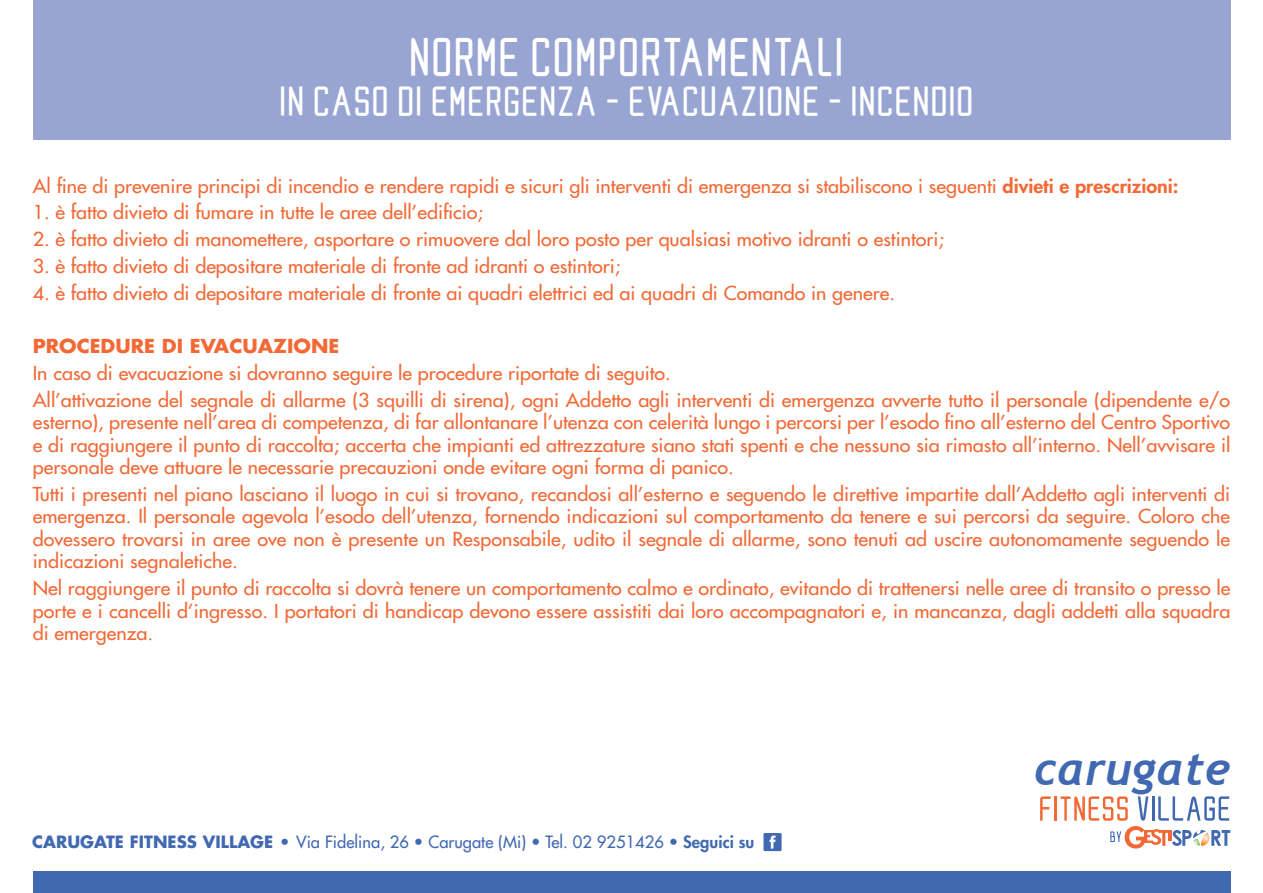
<style>
.page{position:relative;width:1263px;height:893px;background:#fff}
.page>*{position:absolute;margin:0;border:0;box-sizing:border-box;transform-origin:0 0}
.t1{font:italic 700 46.35px "Trebuchet";letter-spacing:.005em;color:#4169b2}
.t2{font:37.05px "Nike 200204";color:#fff}
.t3{font:28.5px "Nike 200204";color:#fff;scale:1.05 1}
.t4{font:500 18.75px/22.5px "Futura Std";color:#f26935;text-align:justify;scale:1.05 1}
.t5{font:700 18.75px "Futura Std";color:#f26935;scale:1.05 1}
.t6{font:500 16.5px "Futura Std";letter-spacing:.005em;color:#4169b2}
.s1{font-weight:800}
.s2{font-weight:700}
</style>
<div class="page">
<svg style="left:1040px;top:796px;width:11px;height:25px"></svg>
<hr style="left:1054px;top:796px;width:3px;height:25px;background:#f26935">
<svg style="left:1060px;top:796px;width:170px;height:52px"></svg>
<div style="left:33px;top:871px;width:1197px;height:22px;background:#4169b2"></div>
<div style="left:763px;top:833px;width:18px;height:18px;background:#4169b2"></div>
<svg style="left:769px;top:835px;width:6px;height:14px"></svg>
<div style="left:33px;top:0;width:1197px;height:139px;background:#98a4d2"></div>
<p class="t2" style="left:408px;top:30px;width:437px">NORME COMPORTAMENTALI</p>
<p class="t3" style="left:279px;top:81px;width:663px">IN CASO DI EMERGENZA - EVACUAZIONE - INCENDIO</p>
<p class="t4" style="left:33px;top:174px;width:1093px">Al fine di prevenire principi di incendio e rendere rapidi e sicuri gli interventi di emergenza si stabiliscono i seguenti <span class="s1">divieti e prescrizioni:</span></p>
<p class="t4" style="left:33px;top:201px;width:431px">1. è fatto divieto di fumare in tutte le aree dell’edificio;</p>
<p class="t4" style="left:33px;top:228px;width:869px">2. è fatto divieto di manomettere, asportare o rimuovere dal loro posto per qualsiasi motivo idranti o estintori;</p>
<p class="t4" style="left:33px;top:255px;width:561px">3. è fatto divieto di depositare materiale di fronte ad idranti o estintori;</p>
<p class="t4" style="left:33px;top:281px;width:823px">4. è fatto divieto di depositare materiale di fronte ai quadri elettrici ed ai quadri di Comando in genere.</p>
<p class="t5" style="left:33px;top:334px;width:293px">PROCEDURE DI EVACUAZIONE</p>
<p class="t4" style="left:33px;top:362px;width:609px">In caso di evacuazione si dovranno seguire le procedure riportate di seguito.</p>
<p class="t4" style="left:33px;top:388px;width:1142px">All’attivazione del segnale di allarme (3 squilli di sirena), ogni Addetto agli interventi di emergenza avverte tutto il personale (dipendente e/o esterno), presente nell’area di competenza, di far allontanare l’utenza con celerità lungo i percorsi per l’esodo fino all’esterno del Centro Sportivo e di raggiungere il punto di raccolta; accerta che impianti ed attrezzature siano stati spenti e che nessuno sia rimasto all’interno. Nell’avvisare il personale deve attuare le necessarie precauzioni onde evitare ogni forma di panico.</p>
<p class="t4" style="left:33px;top:483px;width:1142px">Tutti i presenti nel piano lasciano il luogo in cui si trovano, recandosi all’esterno e seguendo le direttive impartite dall’Addetto agli interventi di emergenza. Il personale agevola l’esodo dell’utenza, fornendo indicazioni sul comportamento da tenere e sui percorsi da seguire. Coloro che dovessero trovarsi in aree ove non è presente un Responsabile, udito il segnale di allarme, sono tenuti ad uscire autonomamente seguendo le indicazioni segnaletiche.</p>
<p class="t4" style="left:33px;top:577px;width:1142px">Nel raggiungere il punto di raccolta si dovrà tenere un comportamento calmo e ordinato, evitando di trattenersi nelle aree di transito o presso le porte e i cancelli d’ingresso. I portatori di handicap devono essere assistiti dai loro accompagnatori e, in mancanza, dagli addetti alla squadra di emergenza.</p>
<p class="t6" style="left:32px;top:831px;width:724px"><span class="s2">CARUGATE FITNESS VILLAGE •</span> Via Fidelina, 26 • Carugate (Mi) • Tel. 02 9251426 • <span class="s1">Seguici su</span></p>
<h1 class="t1" style="left:1034px;top:740px;width:198px">carugate</h1>
</div>
